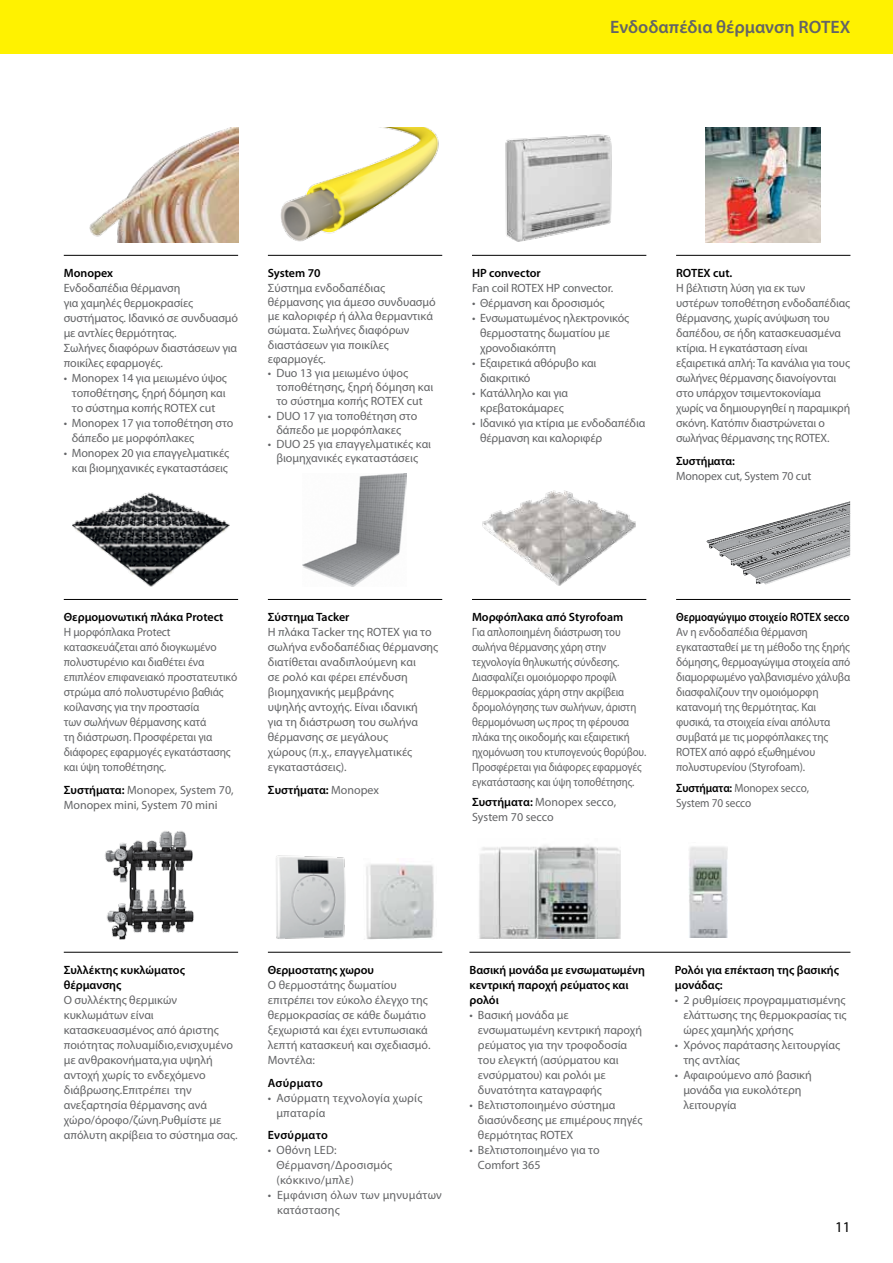
<style>
.page{position:relative;width:893px;height:1263px;background:#fff}
.page>*{position:absolute;margin:0;border:0;box-sizing:border-box;transform-origin:0 0}
.t1{font:600 18px "Myriad Pro";color:#636466}
.t2{font:15px "Myriad Pro";color:#000}
.t3{font:12px/15px "Myriad Pro";letter-spacing:-.01em;color:#636466}
.t4{font:12px/15px "Myriad Pro";letter-spacing:-.01em;color:#636466;scale:.9 1}
.t5{font:12px/15px "Myriad Pro";letter-spacing:-.01em;color:#636466;scale:.94 1}
.t6{font:600 12px/15px "Myriad Pro";color:#000}
.t7{font:12px/15px "Myriad Pro";letter-spacing:-.01em;color:#636466;scale:.95 1}
.t8{font:12px/15px "Myriad Pro";letter-spacing:.02em;color:#636466}
.t9{font:600 12px "Myriad Pro";color:#000;scale:.9 1}
.t10{font:600 12px "Myriad Pro";letter-spacing:.02em;color:#000}
.s1{font-weight:600;color:#000}
.s2{font-weight:400;color:#636466}
</style>
<div class="page">
<img style="left:706px;top:501px;width:144px;height:84px">
<hr style="left:676px;top:599px;width:174px;height:1px;background:#000">
<img style="left:72px;top:492px;width:158px;height:95px">
<hr style="left:64px;top:599px;width:174px;height:1px;background:#000">
<img style="left:302px;top:473px;width:104px;height:113px">
<hr style="left:268px;top:599px;width:174px;height:1px;background:#000">
<img style="left:482px;top:490px;width:154px;height:96px">
<hr style="left:472px;top:599px;width:174px;height:1px;background:#000">
<hr style="left:268px;top:952px;width:174px;height:1px;background:#000">
<img style="left:276px;top:855px;width:70px;height:84px">
<img style="left:366px;top:864px;width:68px;height:75px">
<hr style="left:64px;top:952px;width:174px;height:1px;background:#000">
<img style="left:105px;top:831px;width:89px;height:108px">
<hr style="left:469px;top:952px;width:381px;height:1px;background:#000">
<img style="left:689px;top:846px;width:38px;height:92px">
<img style="left:479px;top:845px;width:142px;height:93px">
<hr style="left:64px;top:255px;width:174px;height:1px;background:#000">
<img style="left:89px;top:128px;width:149px;height:114px">
<hr style="left:268px;top:255px;width:174px;height:1px;background:#000">
<img style="left:280px;top:128px;width:159px;height:114px">
<hr style="left:472px;top:255px;width:174px;height:1px;background:#000">
<img style="left:505px;top:134px;width:107px;height:108px">
<hr style="left:676px;top:255px;width:174px;height:1px;background:#000">
<img style="left:706px;top:128px;width:115px;height:114px">
<div style="left:0;top:0;width:893px;height:53px;background:#fff200"></div>
<h1 class="t1" style="left:610px;top:17px;width:242px">Ενδοδαπέδια θέρμανση ROTEX</h1>
<p class="t6" style="left:64px;top:266px;width:51px">Monopex</p>
<p class="t3" style="left:64px;top:281px;width:176px">Ενδοδαπέδια θέρμανση<br>για χαμηλές θερμοκρασίες συστήματος. Ιδανικό σε συνδυασμό με αντλίες θερμότητας.<br>Σωλήνες διαφόρων διαστάσεων για ποικίλες εφαρμογές.</p>
<p class="t3" style="left:64px;top:371px;width:165px;text-align:center">• Monopex 14 για μειωμένο ύψος τοποθέτησης, ξηρή δόμηση και το σύστημα κοπής ROTEX cut</p>
<p class="t3" style="left:72px;top:416px;width:163px;text-indent:-8px">• Monopex 17 για τοποθέτηση στο δάπεδο με μορφόπλακες</p>
<p class="t3" style="left:64px;top:446px;width:167px;text-align:center">• Monopex 20 για επαγγελματικές και βιομηχανικές εγκαταστάσεις</p>
<p class="t6" style="left:268px;top:266px;width:54px">System 70</p>
<p class="t3" style="left:268px;top:281px;width:169px;line-height:14.2px">Σύστημα ενδοδαπέδιας θέρμανσης για άμεσο συνδυασμό με καλοριφέρ ή άλλα θερμαντικά σώματα. Σωλήνες διαφόρων διαστάσεων για ποικίλες εφαρμογές.</p>
<p class="t3" style="left:276px;top:366px;width:158px;line-height:14.2px;text-indent:-8px">• Duo 13 για μειωμένο ύψος τοποθέτησης, ξηρή δόμηση και το σύστημα κοπής ROTEX cut</p>
<p class="t3" style="left:276px;top:409px;width:143px;line-height:14.2px;text-indent:-8px">• DUO 17 για τοποθέτηση στο δάπεδο με μορφόπλακες</p>
<p class="t3" style="left:268px;top:437px;width:165px;line-height:14.2px;text-align:center">• DUO 25 για επαγγελματικές και βιομηχανικές εγκαταστάσεις</p>
<p class="t6" style="left:472px;top:266px;width:70px">HP convector</p>
<p class="t3" style="left:472px;top:281px;width:143px">Fan coil ROTEX HP convector.</p>
<p class="t3" style="left:472px;top:296px;width:134px">• Θέρμανση και δροσισμός</p>
<p class="t3" style="left:480px;top:311px;width:151px;text-indent:-8px">• Ενσωματωμένος ηλεκτρονικός θερμοστατης δωματίου με χρονοδιακόπτη</p>
<p class="t3" style="left:480px;top:356px;width:118px;text-indent:-8px">• Εξαιρετικά αθόρυβο και διακριτικό</p>
<p class="t3" style="left:472px;top:386px;width:98px;text-align:center">• Κατάλληλο και για κρεβατοκάμαρες</p>
<p class="t3" style="left:480px;top:416px;width:167px;text-indent:-8px">• Ιδανικό για κτίρια με ενδοδαπέδια θέρμανση και καλοριφέρ</p>
<p class="t6" style="left:676px;top:266px;width:58px">ROTEX cut.</p>
<p class="t3" style="left:676px;top:281px;width:176px">Η βέλτιστη λύση για εκ των υστέρων τοποθέτηση ενδοδαπέδιας θέρμανσης, χωρίς ανύψωση του δαπέδου, σε ήδη κατασκευασμένα κτίρια. Η εγκατάσταση είναι εξαιρετικά απλή: Τα κανάλια για τους σωλήνες θέρμανσης διανοίγονται στο υπάρχον τσιμεντοκονίαμα χωρίς να δημιουργηθεί η παραμικρή σκόνη. Κατόπιν διαστρώνεται ο σωλήνας θέρμανσης της ROTEX.</p>
<p class="t6" style="left:676px;top:453px;width:60px">Συστήματα:</p>
<p class="t3" style="left:676px;top:468px;width:137px">Monopex cut, System 70 cut</p>
<p class="t6" style="left:64px;top:610px;width:161px">Θερμομονωτική πλάκα Protect</p>
<p class="t7" style="left:64px;top:625px;width:184px">Η μορφόπλακα Protect κατασκευάζεται από διογκωμένο πολυστυρένιο και διαθέτει ένα επιπλέον επιφανειακό προστατευτικό στρώμα από πολυστυρένιο βαθιάς κοίλανσης για την προστασία<br>των σωλήνων θέρμανσης κατά<br>τη διάστρωση. Προσφέρεται για διάφορες εφαρμογές εγκατάστασης και ύψη τοποθέτησης.</p>
<p class="t3" style="left:64px;top:783px;width:171px"><span class="s1">Συστήματα:</span> Monopex, System 70,<br>Monopex mini, System 70 mini</p>
<p class="t6" style="left:268px;top:610px;width:83px">Σύστημα Tacker</p>
<p class="t3" style="left:268px;top:625px;width:172px">Η πλάκα Tacker της ROTEX για το σωλήνα ενδοδαπέδιας θέρμανσης διατίθεται αναδιπλούμενη και<br>σε ρολό και φέρει επένδυση βιομηχανικής μεμβράνης<br>υψηλής αντοχής. Είναι ιδανική<br>για τη διάστρωση του σωλήνα θέρμανσης σε μεγάλους<br>χώρους (π.χ., επαγγελματικές εγκαταστάσεις).</p>
<p class="t6" style="left:268px;top:782px;width:113px">Συστήματα: <span class="s2">Monopex</span></p>
<p class="t6" style="left:472px;top:610px;width:153px">Μορφόπλακα από Styrofoam</p>
<p class="t4" style="left:472px;top:625px;width:195px">Για απλοποιημένη διάστρωση του σωλήνα θέρμανσης χάρη στην τεχνολογία θηλυκωτής σύνδεσης.<br>Διασφαλίζει ομοιόμορφο προφίλ θερμοκρασίας χάρη στην ακρίβεια δρομολόγησης των σωλήνων, άριστη θερμομόνωση ως προς τη φέρουσα πλάκα της οικοδομής και εξαιρετική ηχομόνωση του κτυπογενούς θορύβου.<br>Προσφέρεται για διάφορες εφαρμογές εγκατάστασης και ύψη τοποθέτησης.</p>
<p class="t3" style="left:472px;top:795px;width:146px"><span class="s1">Συστήματα:</span> Monopex secco,<br>System 70 secco</p>
<p class="t9" style="left:676px;top:611px;width:194px">Θερμοαγώγιμο στοιχείο ROTEX secco</p>
<p class="t5" style="left:676px;top:625px;width:187px">Αν η ενδοδαπέδια θέρμανση εγκατασταθεί με τη μέθοδο της ξηρής δόμησης, θερμοαγώγιμα στοιχεία από διαμορφωμένο γαλβανισμένο χάλυβα διασφαλίζουν την ομοιόμορφη κατανομή της θερμότητας. Και φυσικά, τα στοιχεία είναι απόλυτα συμβατά με τις μορφόπλακες της<br>ROTEX από αφρό εξωθημένου πολυστυρενίου (Styrofoam).</p>
<p class="t5" style="left:676px;top:781px;width:143px"><span class="s1">Συστήματα:</span> Monopex secco,<br>System 70 secco</p>
<p class="t6" style="left:64px;top:963px;width:123px">Συλλέκτης κυκλώματος θέρμανσης</p>
<p class="t3" style="left:64px;top:993px;width:175px">Ο συλλέκτης θερμικών κυκλωμάτων είναι κατασκευασμένος από άριστης ποιότητας πολυαμίδιο,ενισχυμένο με ανθρακονήματα,για υψηλή αντοχή χωρίς το ενδεχόμενο διάβρωσης.Επιτρέπει την ανεξαρτησία θέρμανσης ανά χώρο/όροφο/ζώνη.Ρυθμίστε με απόλυτη ακρίβεια το σύστημα σας.</p>
<p class="t6" style="left:268px;top:963px;width:107px">Θερμοστατης χωρου</p>
<p class="t3" style="left:268px;top:978px;width:164px">Ο θερμοστάτης δωματίου επιτρέπει τον εύκολο έλεγχο της θερμοκρασίας σε κάθε δωμάτιο ξεχωριστά και έχει εντυπωσιακά λεπτή κατασκευή και σχεδιασμό.<br>Μοντέλα:</p>
<p class="t10" style="left:268px;top:1076px;width:57px">Ασύρματο</p>
<p class="t8" style="left:276px;top:1090px;width:147px;text-indent:-8px">• Ασύρματη τεχνολογία χωρίς μπαταρία</p>
<p class="t10" style="left:268px;top:1128px;width:61px">Ενσύρματο</p>
<p class="t8" style="left:276px;top:1143px;width:117px;text-indent:-8px">• Οθόνη LED:<br>Θέρμανση/Δροσισμός (κόκκινο/μπλε)</p>
<p class="t8" style="left:277px;top:1188px;width:166px;text-indent:-9px">• Εμφάνιση όλων των μηνυμάτων κατάστασης</p>
<p class="t6" style="left:469px;top:963px;width:177px">Βασική μονάδα με ενσωματωμένη κεντρική παροχή ρεύματος και ρολόι</p>
<p class="t3" style="left:478px;top:1008px;width:166px;text-indent:-8px">• Βασική μονάδα με ενσωματωμένη κεντρική παροχή ρεύματος για την τροφοδοσία του ελεγκτή (ασύρματου και ενσύρματου) και ρολόι με δυνατότητα καταγραφής</p>
<p class="t3" style="left:478px;top:1098px;width:166px;text-indent:-8px">• Βελτιστοποιημένο σύστημα διασύνδεσης με επιμέρους πηγές θερμότητας ROTEX</p>
<p class="t3" style="left:478px;top:1143px;width:123px;text-indent:-8px">• Βελτιστοποιημένο για το<br>Comfort 365</p>
<p class="t6" style="left:675px;top:963px;width:166px">Ρολόι για επέκταση της βασικής μονάδας:</p>
<p class="t3" style="left:683px;top:993px;width:165px;text-align:justify;text-indent:-8px">• 2 ρυθμίσεις προγραμματισμένης ελάττωσης της θερμοκρασίας τις ώρες χαμηλής χρήσης</p>
<p class="t3" style="left:683px;top:1038px;width:158px;text-indent:-8px">• Χρόνος παράτασης λειτουργίας της αντλίας</p>
<p class="t3" style="left:683px;top:1068px;width:130px;text-indent:-8px">• Αφαιρούμενο από βασική μονάδα για ευκολότερη λειτουργία</p>
<p class="t2" style="left:835px;top:1219px;width:17px">11</p>
</div>
